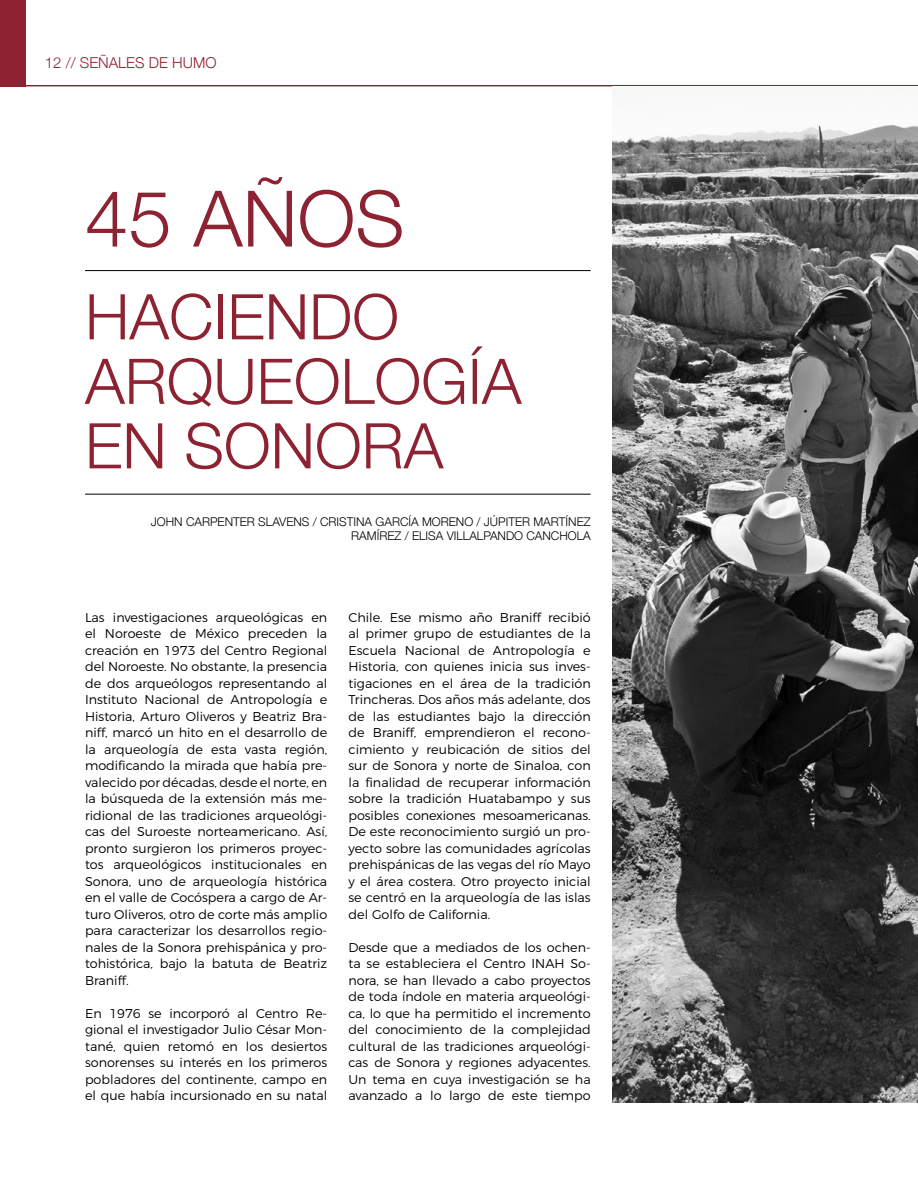
<style>
.page{position:relative;width:918px;height:1188px;background:#fff}
.page>*{position:absolute;margin:0;border:0;box-sizing:border-box;transform-origin:0 0}
.t1{font:300 78px "Helvetica Neue";color:#8c2232}
.t2{font:300 63px/64.5px "Helvetica Neue";color:#8c2232}
.t3{font:300 15px "Helvetica Neue";color:#8c2232}
.t4{font:300 12.75px/16.5px "Montserrat";color:#000;text-align:justify}
.t5{font:300 12px/14.4px "Helvetica Neue";color:#000;text-align:right}
</style>
<div class="page">
<div style="left:0;top:0;width:26px;height:86px;background:#8c2232"></div>
<hr style="left:0;top:85px;width:918px;height:1px;background:#8c2232">
<img style="left:612px;top:124px;width:306px;height:979px">
<hr style="left:85px;top:270px;width:506px;height:1px;background:#000">
<hr style="left:85px;top:494px;width:506px;height:1px;background:#000">
<p class="t3" style="left:45px;top:50px;width:173px">12 // SEÑALES DE HUMO</p>
<h1 class="t1" style="left:85px;top:156px;width:321px">45 AÑOS</h1>
<h2 class="t2" style="left:85px;top:280px;width:438px">HACIENDO<br>ARQUEOLOGÍA<br>EN SONORA</h2>
<p class="t5" style="left:151px;top:514px;width:441px">JOHN CARPENTER SLAVENS / CRISTINA GARCÍA MORENO / JÚPITER MARTÍNEZ<br>RAMÍREZ / ELISA VILLALPANDO CANCHOLA</p>
<p class="t4" style="left:85px;top:608px;width:244px">Las investigaciones arqueológicas en el Noroeste de México preceden la creación en 1973 del Centro Regional del Noroeste. No obstante, la presencia de dos arqueólogos representando al Instituto Nacional de Antropología e Historia, Arturo Oliveros y Beatriz Bra&shy;niff, marcó un hito en el desarrollo de la arqueología de esta vasta región, modificando la mirada que había pre&shy;valecido por décadas, desde el norte, en la búsqueda de la extensión más me&shy;ridional de las tradiciones arqueológi&shy;cas del Suroeste norteamericano. Así, pronto surgieron los primeros proyec&shy;tos arqueológicos institucionales en Sonora, uno de arqueología histórica en el valle de Cocóspera a cargo de Ar&shy;turo Oliveros, otro de corte más amplio para caracterizar los desarrollos regio&shy;nales de la Sonora prehispánica y pro&shy;tohistórica, bajo la batuta de Beatriz Braniff.</p>
<p class="t4" style="left:85px;top:1004px;width:244px">En 1976 se incorporó al Centro Re&shy;gional el investigador Julio César Mon&shy;tané, quien retomó en los desiertos sonorenses su interés en los primeros pobladores del continente, campo en el que había incursionado en su natal</p>
<p class="t4" style="left:349px;top:608px;width:244px">Chile. Ese mismo año Braniff recibió al primer grupo de estudiantes de la Escuela Nacional de Antropología e Historia, con quienes inicia sus inves&shy;tigaciones en el área de la tradición Trincheras. Dos años más adelante, dos de las estudiantes bajo la dirección de Braniff, emprendieron el recono&shy;cimiento y reubicación de sitios del sur de Sonora y norte de Sinaloa, con la finalidad de recuperar información sobre la tradición Huatabampo y sus posibles conexiones mesoamericanas.<br>De este reconocimiento surgió un pro&shy;yecto sobre las comunidades agrícolas prehispánicas de las vegas del río Mayo y el área costera. Otro proyecto inicial se centró en la arqueología de las islas del Golfo de California.</p>
<p class="t4" style="left:349px;top:938px;width:244px">Desde que a mediados de los ochen&shy;ta se estableciera el Centro INAH So&shy;nora, se han llevado a cabo proyectos de toda índole en materia arqueológi&shy;ca, lo que ha permitido el incremento del conocimiento de la complejidad cultural de las tradiciones arqueológi&shy;cas de Sonora y regiones adyacentes.<br>Un tema en cuya investigación se ha avanzado a lo largo de este tiempo</p>
</div>
